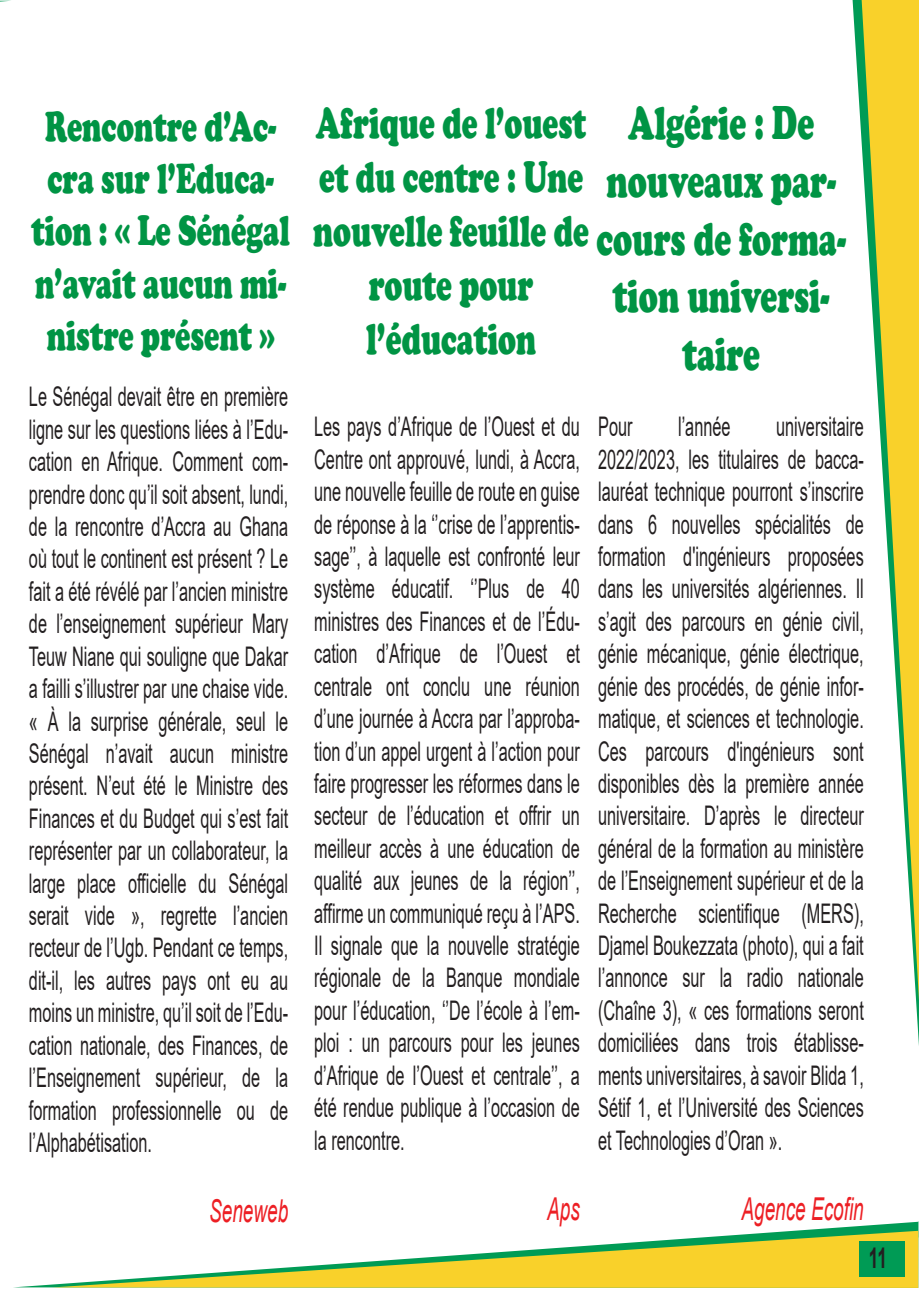
<style>
.page{position:relative;width:919px;height:1289px;background:#fff}
.page>*{position:absolute;margin:0;border:0;box-sizing:border-box;transform-origin:0 0}
.t1{font:900 48px/57.6px "Cooper";color:#009444;text-align:center;scale:.66 1}
.t2{font:900 45px/54px "Cooper";color:#009444;text-align:center;scale:.66 1}
.t3{font:900 43.5px/52.2px "Cooper";color:#009444;text-align:center;scale:.66 1}
.t4{font:italic 31.5px "Arial";color:#ed1f24;scale:.6 1}
.t5{font:700 28.5px "Arial";color:#231f20;scale:.6 1}
.t6{font:27px/32.4px "Arial";color:#231f20;text-align:justify;scale:.6 1}
</style>
<div class="page">
<svg style="left:19px;top:1221px;width:899px;height:66px"></svg>
<svg style="left:53px;top:1230px;width:865px;height:57px"></svg>
<svg style="left:852px;top:0;width:66px;height:1030px"></svg>
<svg style="left:861px;top:0;width:57px;height:1000px"></svg>
<div style="left:859px;top:1240px;width:45px;height:36px;background:#009b55"></div>
<h3 class="t3" style="left:31px;top:100px;width:393px">Rencontre d’Ac&shy;cra sur l’Educa&shy;tion : « Le Sénégal n’avait aucun mi&shy;nistre présent »</h3>
<p class="t6" style="left:29px;top:380px;width:433px">Le Sénégal devait être en première ligne sur les questions liées à l’Edu&shy;cation en Afrique. Comment com&shy;prendre donc qu’il soit absent, lundi, de la rencontre d’Accra au Ghana où tout le continent est présent ? Le fait a été révélé par l’ancien ministre de l’enseignement supérieur Mary Teuw Niane qui souligne que Dakar a failli s’illustrer par une chaise vide. « À la surprise générale, seul le Sénégal n’avait aucun ministre présent. N’eut été le Ministre des Finances et du Budget qui s’est fait représenter par un collaborateur, la large place officielle du Sénégal serait vide », regrette l’ancien recteur de l’Ugb. Pendant ce temps, dit-il, les autres pays ont eu au moins un ministre, qu’il soit de l’Edu&shy;cation nationale, des Finances, de l’Enseignement supérieur, de la formation professionnelle ou de l’Alphabétisation.</p>
<p class="t4" style="left:209px;top:1190px;width:133px">Seneweb</p>
<h2 class="t2" style="left:313px;top:96px;width:419px">Afrique de l’ouest et du centre : Une nouvelle feuille de route pour l’éducation</h2>
<h1 class="t1" style="left:596px;top:95px;width:379px">Algérie : De nouveaux par&shy;cours de forma&shy;tion universi&shy;taire</h1>
<p class="t6" style="left:314px;top:410px;width:444px">Les pays d’Afrique de l’Ouest et du Centre ont approuvé, lundi, à Accra, une nouvelle feuille de route en guise de réponse à la ‘’crise de l’apprentis&shy;sage’’, à laquelle est confronté leur système éducatif. ‘’Plus de 40 ministres des Finances et de l’Édu&shy;cation d’Afrique de l’Ouest et centrale ont conclu une réunion d’une journée à Accra par l’approba&shy;tion d’un appel urgent à l’action pour faire progresser les réformes dans le secteur de l’éducation et offrir un meilleur accès à une éducation de qualité aux jeunes de la région’’, affirme un communiqué reçu à l’APS.<br>Il signale que la nouvelle stratégie régionale de la Banque mondiale pour l’éducation, ‘’De l’école à l’em&shy;ploi : un parcours pour les jeunes d’Afrique de l’Ouest et centrale’’, a été rendue publique à l’occasion de la rencontre.</p>
<p class="t4" style="left:547px;top:1188px;width:56px">Aps</p>
<p class="t6" style="left:598px;top:410px;width:59px">Pour</p>
<p class="t6" style="left:678px;top:410px;width:89px">l’année</p>
<p class="t6" style="left:598px;top:410px;width:444px;text-indent:178px">universitaire 2022/2023, les titulaires de bacca&shy;lauréat technique pourront s’inscrire dans 6 nouvelles spécialités de formation d'ingénieurs proposées dans les universités algériennes. Il s’agit des parcours en génie civil, génie mécanique, génie électrique, génie des procédés, de génie infor&shy;matique, et sciences et technologie.<br>Ces parcours d'ingénieurs sont disponibles dès la première année universitaire. D’après le directeur général de la formation au ministère de l’Enseignement supérieur et de la Recherche scientifique (MERS), Djamel Boukezzata (photo), qui a fait l’annonce sur la radio nationale (Chaîne 3), « ces formations seront domiciliées dans trois établisse&shy;ments universitaires, à savoir Blida 1, Sétif 1, et l’Université des Sciences et Technologies d’Oran ».</p>
<p class="t4" style="left:741px;top:1188px;width:205px">Agence Ecofin</p>
<p class="t5" style="left:868px;top:1237px;width:32px">11</p>
</div>
